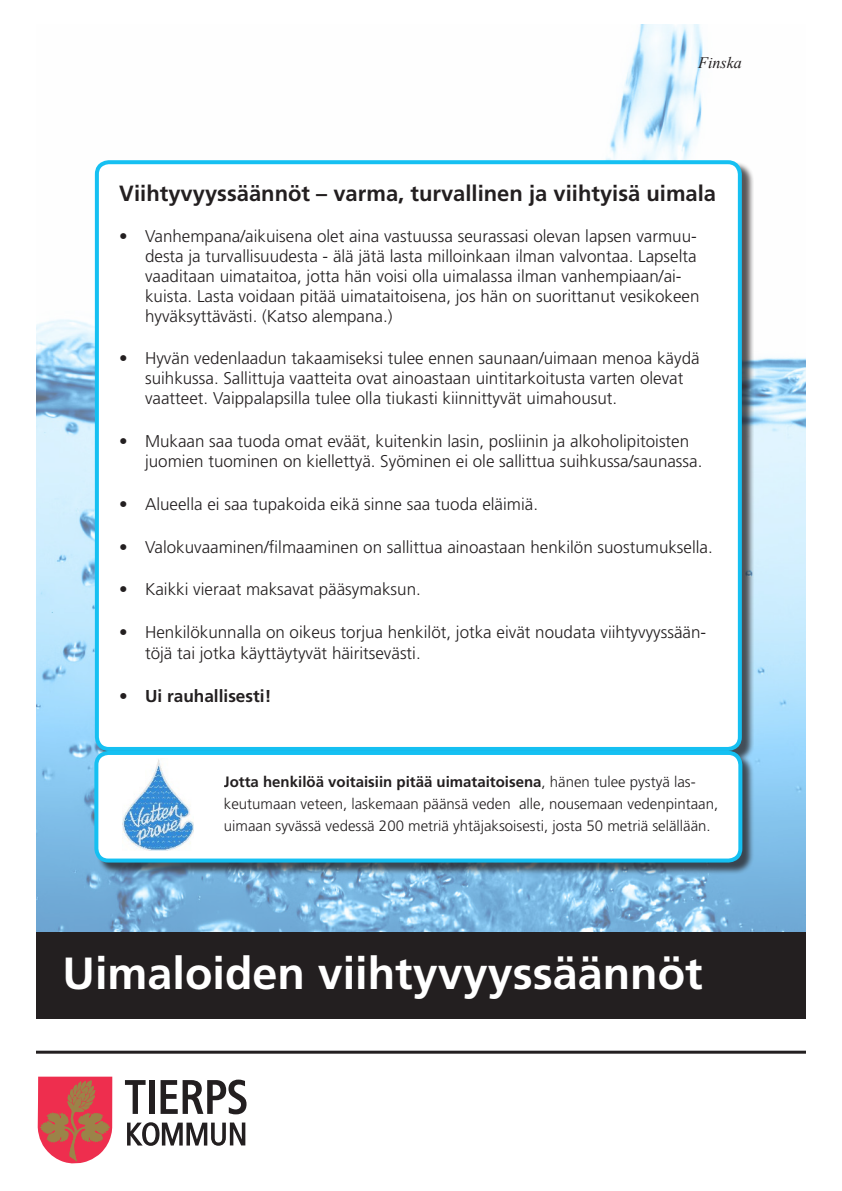
<style>
.page{position:relative;width:842px;height:1191px;background:#fff}
.page>*{position:absolute;margin:0;border:0;box-sizing:border-box;transform-origin:0 0}
.t1{font:700 45px "Frutiger";color:#fff}
.t2{font:700 22px "Frutiger";color:#231f20}
.t3{font:700 17.2px "Frutiger";color:#231f20}
.t4{font:300 17px/20px "Frutiger";color:#231f20}
.t5{font:italic 16px "Times New Roman";color:#231f20}
.t6{font:300 15px/22px "Frutiger";color:#231f20}
.s1{font-weight:700}
</style>
<div class="page">
<img style="left:36px;top:24px;width:770px;height:908px">
<hr style="left:36px;top:1050px;width:770px;height:3px;background:#231f20">
<div style="left:36px;top:932px;width:770px;height:87px;background:#231f20"></div>
<svg style="left:38px;top:1076px;width:75px;height:88px;background:#d75e60"></svg>
<svg style="left:125px;top:1080px;width:21px;height:33px"></svg>
<div style="left:149px;top:1080px;width:6px;height:34px;background:#231f20"></div>
<svg style="left:161px;top:1079px;width:86px;height:35px"></svg>
<svg style="left:127px;top:1122px;width:118px;height:23px"></svg>
<div style="left:97px;top:162px;width:643px;height:587px;background:#fff;border-radius:12px"></div>
<div style="left:95px;top:160px;width:647px;height:591px;border:4px solid #15c0f2;border-radius:12px"></div>
<div style="left:96px;top:752px;width:659px;height:123px;background:#231f20;opacity:.75"></div>
<div style="left:96px;top:753px;width:644px;height:107px;background:#fff;border-radius:12px"></div>
<div style="left:94px;top:751px;width:648px;height:111px;border:4px solid #15c0f2;border-radius:12px"></div>
<img style="left:123px;top:759px;width:71px;height:91px">
<p class="t5" style="left:698px;top:51px;width:45px">Finska</p>
<p class="t2" style="left:119px;top:180px;width:598px">Viihtyvyyssäännöt – varma, turvallinen ja viihtyisä uimala</p>
<p class="t4" style="left:145px;top:226px;width:556px;text-indent:-26px">• Vanhempana/aikuisena olet aina vastuussa seurassasi olevan lapsen varmuu&shy;desta ja turvallisuudesta - älä jätä lasta milloinkaan ilman valvontaa. Lapselta vaaditaan uimataitoa, jotta hän voisi olla uimalassa ilman vanhempiaan/ai&shy;kuista. Lasta voidaan pitää uimataitoisena, jos hän on suorittanut vesikokeen hyväksyttävästi. (Katso alempana.)</p>
<p class="t4" style="left:145px;top:349px;width:556px;text-indent:-26px">• Hyvän vedenlaadun takaamiseksi tulee ennen saunaan/uimaan menoa käydä suihkussa. Sallittuja vaatteita ovat ainoastaan uintitarkoitusta varten olevat vaatteet. Vaippalapsilla tulee olla tiukasti kiinnittyvät uimahousut.</p>
<p class="t4" style="left:145px;top:431px;width:559px;text-indent:-26px">• Mukaan saa tuoda omat eväät, kuitenkin lasin, posliinin ja alkoholipitoisten juomien tuominen on kiellettyä. Syöminen ei ole sallittua suihkussa/saunassa.</p>
<p class="t4" style="left:119px;top:494px;width:420px">• Alueella ei saa tupakoida eikä sinne saa tuoda eläimiä.</p>
<p class="t4" style="left:119px;top:537px;width:595px">• Valokuvaaminen/filmaaminen on sallittua ainoastaan henkilön suostumuksella.</p>
<p class="t4" style="left:119px;top:579px;width:303px">• Kaikki vieraat maksavat pääsymaksun.</p>
<p class="t4" style="left:145px;top:622px;width:563px;line-height:20.7px;text-indent:-26px">• Henkilökunnalla on oikeus torjua henkilöt, jotka eivät noudata viihtyvyyssään&shy;töjä tai jotka käyttäytyvät häiritsevästi.</p>
<p class="t3" style="left:119px;top:686px;width:154px">• Ui rauhallisesti!</p>
<p class="t6" style="left:224px;top:771px;width:496px"><span class="s1">Jotta henkilöä voitaisiin pitää uimataitoisena</span>, hänen tulee pystyä las&shy;keutumaan veteen, laskemaan päänsä veden alle, nousemaan vedenpintaan, uimaan syvässä vedessä 200 metriä yhtäjaksoisesti, josta 50 metriä selällään.</p>
<p class="t1" style="left:63px;top:947px;width:642px">Uimaloiden viihtyvyyssäännöt</p>
</div>
